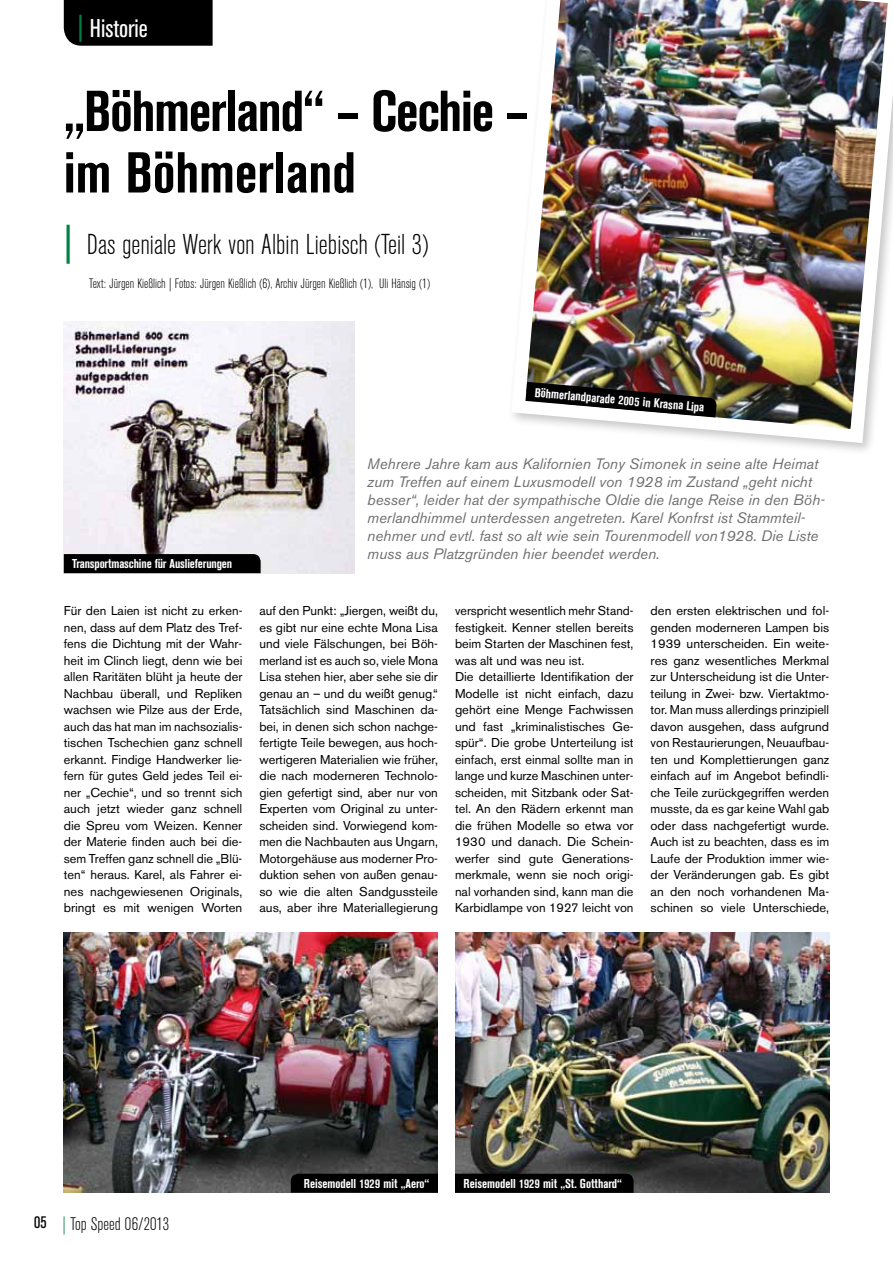
<style>
.page{position:relative;width:893px;height:1263px;background:#fff}
.page>*{position:absolute;margin:0;border:0;box-sizing:border-box;transform-origin:0 0}
.t1{font:700 condensed 57px/61.5px "Akzidenz Grotesk BE";letter-spacing:-.02em;color:#000}
.t2{font:300 condensed 28.5px "Akzidenz Grotesk BE";color:#000}
.t3{font:condensed 25.5px "Akzidenz Grotesk BE";color:#fff}
.t4{font:300 condensed 18px "Akzidenz Grotesk BE";color:#000}
.t5{font:italic 15px/18px "Akzidenz Grotesk BE";color:#6f6f6e}
.t6{font:300 condensed 13.5px "Akzidenz Grotesk BE";color:#000}
.t7{font:12.75px/16.5px "Akzidenz Grotesk BE";color:#000;text-align:justify}
.t8{font:700 condensed 12.75px "Akzidenz Grotesk BE";color:#fff}
.s1{font-size:27px;color:#008243}
.s2{font-weight:700;font-size:39px;color:#008243}
.s3{font-weight:400;font-size:16.5px}
.s4{color:#008243}
</style>
<div class="page">
<div style="left:64px;top:0;width:149px;height:46px;background:#000"></div>
<img style="left:455px;top:932px;width:374px;height:261px">
<img style="left:64px;top:932px;width:374px;height:261px">
<div style="left:455px;top:1174px;width:179px;height:19px;background:#000"></div>
<img style="left:513px;top:0;width:380px;height:450px">
<img style="left:525px;top:382px;width:192px;height:35px">
<div style="left:291px;top:1174px;width:147px;height:19px;background:#000"></div>
<img style="left:64px;top:321px;width:290px;height:252px">
<div style="left:64px;top:554px;width:197px;height:19px;background:#000"></div>
<h3 class="t3" style="left:78px;top:14px;width:72px"><span class="s1">|</span> Historie</h3>
<h1 class="t1" style="left:64px;top:81px;width:466px">„Böhmerland“ – Cechie – im Böhmerland</h1>
<h2 class="t2" style="left:64px;top:229px;width:366px"><span class="s2">|</span> Das geniale Werk von Albin Liebisch (Teil 3)</h2>
<p class="t6" style="left:89px;top:276px;width:342px">Text: Jürgen Kießlich | Fotos: Jürgen Kießlich (6), Archiv Jürgen Kießlich (1), Uli Hänsig (1)</p>
<p class="t8" style="left:72px;top:557px;width:161px">Transportmaschine für Auslieferungen</p>
<p class="t8" style="left:535px;top:385px;width:172px;rotate:5deg">Böhmerlandparade 2005 in Krasna Lipa</p>
<p class="t5" style="left:367px;top:455px;width:459px">Mehrere Jahre kam aus Kalifornien Tony Simonek in seine alte Heimat zum Treffen auf einem Luxusmodell von 1928 im Zustand „geht nicht besser“, leider hat der sympathische Oldie die lange Reise in den Böh&shy;merlandhimmel unterdessen angetreten. Karel Konfrst ist Stammteil&shy;nehmer und evtl. fast so alt wie sein Tourenmodell von1928. Die Liste muss aus Platzgründen hier beendet werden.</p>
<p class="t7" style="left:64px;top:602px;width:180px">Für den Laien ist nicht zu erken&shy;nen, dass auf dem Platz des Tref&shy;fens die Dichtung mit der Wahr&shy;heit im Clinch liegt, denn wie bei allen Raritäten blüht ja heute der Nachbau überall, und Repliken wachsen wie Pilze aus der Erde, auch das hat man im nachsozialis&shy;tischen Tschechien ganz schnell erkannt. Findige Handwerker lie&shy;fern für gutes Geld jedes Teil ei&shy;ner „Cechie“, und so trennt sich auch jetzt wieder ganz schnell die Spreu vom Weizen. Kenner der Materie finden auch bei die&shy;sem Treffen ganz schnell die „Blü&shy;ten“ heraus. Karel, als Fahrer ei&shy;nes nachgewiesenen Originals, bringt es mit wenigen Worten</p>
<p class="t7" style="left:259px;top:602px;width:180px">auf den Punkt: „Jiergen, weißt du, es gibt nur eine echte Mona Lisa und viele Fälschungen, bei Böh&shy;merland ist es auch so, viele Mona Lisa stehen hier, aber sehe sie dir genau an – und du weißt genug.“ Tatsächlich sind Maschinen da&shy;bei, in denen sich schon nachge&shy;fertigte Teile bewegen, aus hoch&shy;wertigeren Materialien wie früher, die nach moderneren Technolo&shy;gien gefertigt sind, aber nur von Experten vom Original zu unter&shy;scheiden sind. Vorwiegend kom&shy;men die Nachbauten aus Ungarn, Motorgehäuse aus moderner Pro&shy;duktion sehen von außen genau&shy;so wie die alten Sandgussteile aus, aber ihre Materiallegierung</p>
<p class="t7" style="left:455px;top:602px;width:180px;text-align:left">verspricht wesentlich mehr Stand&shy;festigkeit. Kenner stellen bereits beim Starten der Maschinen fest, was alt und was neu ist.<br>Die detaillierte Identifikation der<br>Modelle ist nicht einfach, dazu gehört eine Menge Fachwissen und fast „kriminalistisches Ge&shy;spür“. Die grobe Unterteilung ist einfach, erst einmal sollte man in lange und kurze Maschinen unter&shy;scheiden, mit Sitzbank oder Sat&shy;tel. An den Rädern erkennt man die frühen Modelle so etwa vor<br>1930 und danach. Die Schein&shy;werfer sind gute Generations&shy;merkmale, wenn sie noch origi&shy;nal vorhanden sind, kann man die<br>Karbidlampe von 1927 leicht von</p>
<p class="t7" style="left:651px;top:602px;width:180px">den ersten elektrischen und fol&shy;genden moderneren Lampen bis 1939 unterscheiden. Ein weite&shy;res ganz wesentliches Merkmal zur Unterscheidung ist die Unter&shy;teilung in Zwei- bzw. Viertaktmo&shy;tor. Man muss allerdings prinzipiell davon ausgehen, dass aufgrund von Restaurierungen, Neuaufbau&shy;ten und Komplettierungen ganz einfach auf im Angebot befindli&shy;che Teile zurückgegriffen werden musste, da es gar keine Wahl gab oder dass nachgefertigt wurde.<br>Auch ist zu beachten, dass es im Laufe der Produktion immer wie&shy;der Veränderungen gab. Es gibt an den noch vorhandenen Ma&shy;schinen so viele Unterschiede,</p>
<h3 class="t4" style="left:34px;top:1214px;width:137px"><span class="s3">05</span> <span class="s4">|</span> Top Speed 06/2013</h3>
<p class="t8" style="left:304px;top:1176px;width:127px">Reisemodell 1929 mit „Aero“</p>
<p class="t8" style="left:463px;top:1176px;width:160px">Reisemodell 1929 mit „St. Gotthard“</p>
</div>
